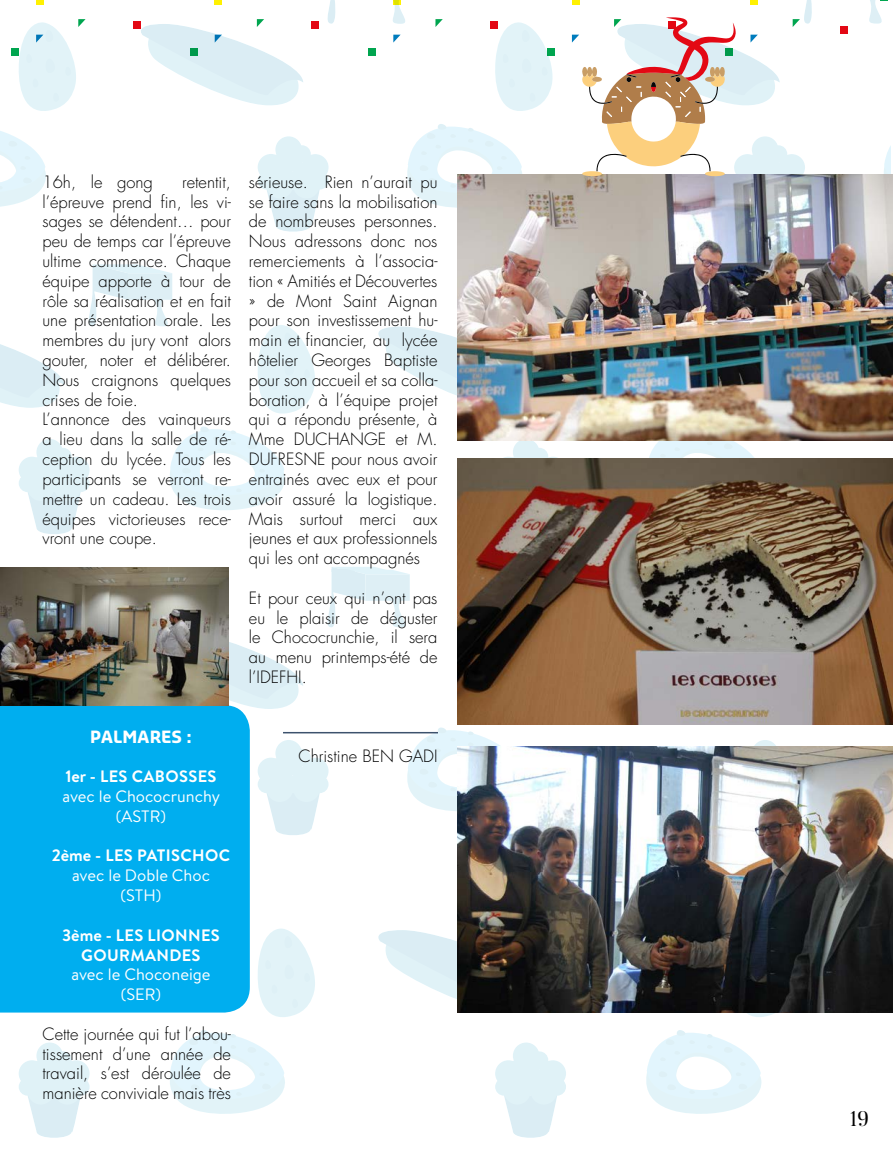
<style>
.page{position:relative;width:893px;height:1149px;background:#fff}
.page>*{position:absolute;margin:0;border:0;box-sizing:border-box;transform-origin:0 0}
.t1{font:21px "Butler";color:#000}
.t2{font:300 16.5px/19.8px "Futura LT";color:#000;text-align:justify}
.t3{font:16.5px/19.8px "Brandon Text";color:#fff;text-align:center}
.t4{font:700 16.5px "Brandon Text";letter-spacing:.02em;color:#fff}
.t5{font:700 16.5px "Sansa Std";color:#fff}
</style>
<div class="page">
<div style="left:0;top:0;width:892px;height:1148px;background:#00aeef;opacity:.75"></div>
<div style="left:0;top:705px;width:250px;height:307px;background:#00aeef"></div>
<svg style="left:17px;top:19px;width:69px;height:96px"></svg>
<div style="left:11px;top:48px;width:8px;height:8px;background:#00a54f"></div>
<svg style="left:36px;top:0;width:7px;height:5px"></svg>
<svg style="left:131px;top:12px;width:172px;height:94px"></svg>
<div style="left:190px;top:48px;width:7px;height:8px;background:#00994b"></div>
<svg style="left:215px;top:0;width:7px;height:5px"></svg>
<div style="left:312px;top:21px;width:7px;height:8px;background:#e30814"></div>
<svg style="left:435px;top:19px;width:8px;height:8px"></svg>
<svg style="left:393px;top:35px;width:8px;height:8px"></svg>
<div style="left:369px;top:48px;width:7px;height:8px;background:#00a54f"></div>
<svg style="left:393px;top:0;width:8px;height:5px"></svg>
<div style="left:490px;top:21px;width:7px;height:8px;background:#e30814"></div>
<div style="left:547px;top:48px;width:7px;height:8px;background:#00a54f"></div>
<img style="left:0;top:567px;width:229px;height:138px">
<hr style="left:283px;top:731px;width:155px;height:2px;background:#3d526d">
<img style="left:457px;top:746px;width:436px;height:266px">
<img style="left:457px;top:459px;width:436px;height:265px">
<img style="left:457px;top:174px;width:436px;height:266px">
<svg style="left:572px;top:0;width:318px;height:234px"></svg>
<p class="t2" style="left:43px;top:172px;width:112px">16h, le gong</p>
<p class="t2" style="left:43px;top:172px;width:190px;text-indent:140px">retentit, l’épreuve prend fin, les vi&shy;sages se détendent… pour peu de temps car l’épreuve ultime commence. Chaque équipe apporte à tour de rôle sa réalisation et en fait une présentation orale. Les membres du jury vont alors gouter, noter et délibérer.<br>Nous craignons quelques crises de foie.</p>
<p class="t2" style="left:43px;top:410px;width:190px">L’annonce des vainqueurs a lieu dans la salle de ré&shy;ception du lycée. Tous les participants se verront re&shy;mettre un cadeau. Les trois équipes victorieuses rece&shy;vront une coupe.</p>
<p class="t2" style="left:249px;top:172px;width:190px">sérieuse. Rien n’aurait pu se faire sans la mobilisation de nombreuses personnes.<br>Nous adressons donc nos remerciements à l’associa&shy;tion « Amitiés et Découvertes » de Mont Saint Aignan pour son investissement hu&shy;main et financier, au lycée hôtelier Georges Baptiste pour son accueil et sa colla&shy;boration, à l’équipe projet qui a répondu présente, à Mme DUCHANGE et M.<br>DUFRESNE pour nous avoir entrainés avec eux et pour avoir assuré la logistique.<br>Mais surtout merci aux jeunes et aux professionnels qui les ont accompagnés</p>
<p class="t2" style="left:249px;top:588px;width:190px">Et pour ceux qui n’ont pas eu le plaisir de déguster le Chococrunchie, il sera au menu printemps-été de l’IDEFHI.</p>
<p class="t5" style="left:90px;top:725px;width:103px">PALMARES :</p>
<p class="t4" style="left:65px;top:764px;width:153px">1er - LES CABOSSES</p>
<p class="t3" style="left:62px;top:785px;width:159px">avec le Chococrunchy (ASTR)</p>
<p class="t4" style="left:52px;top:844px;width:180px">2ème - LES PATISCHOC</p>
<p class="t3" style="left:72px;top:864px;width:139px">avec le Doble Choc (STH)</p>
<p class="t4" style="left:62px;top:923px;width:159px">3ème - LES LIONNES</p>
<p class="t4" style="left:81px;top:943px;width:121px">GOURMANDES</p>
<p class="t3" style="left:71px;top:963px;width:141px">avec le Choconeige (SER)</p>
<p class="t2" style="left:43px;top:1024px;width:190px">Cette journée qui fut l’abou&shy;tissement d’une année de travail, s’est déroulée de manière conviviale mais très</p>
<p class="t2" style="left:298px;top:746px;width:140px">Christine BEN GADI</p>
<p class="t1" style="left:849px;top:1104px;width:21px">19</p>
</div>
